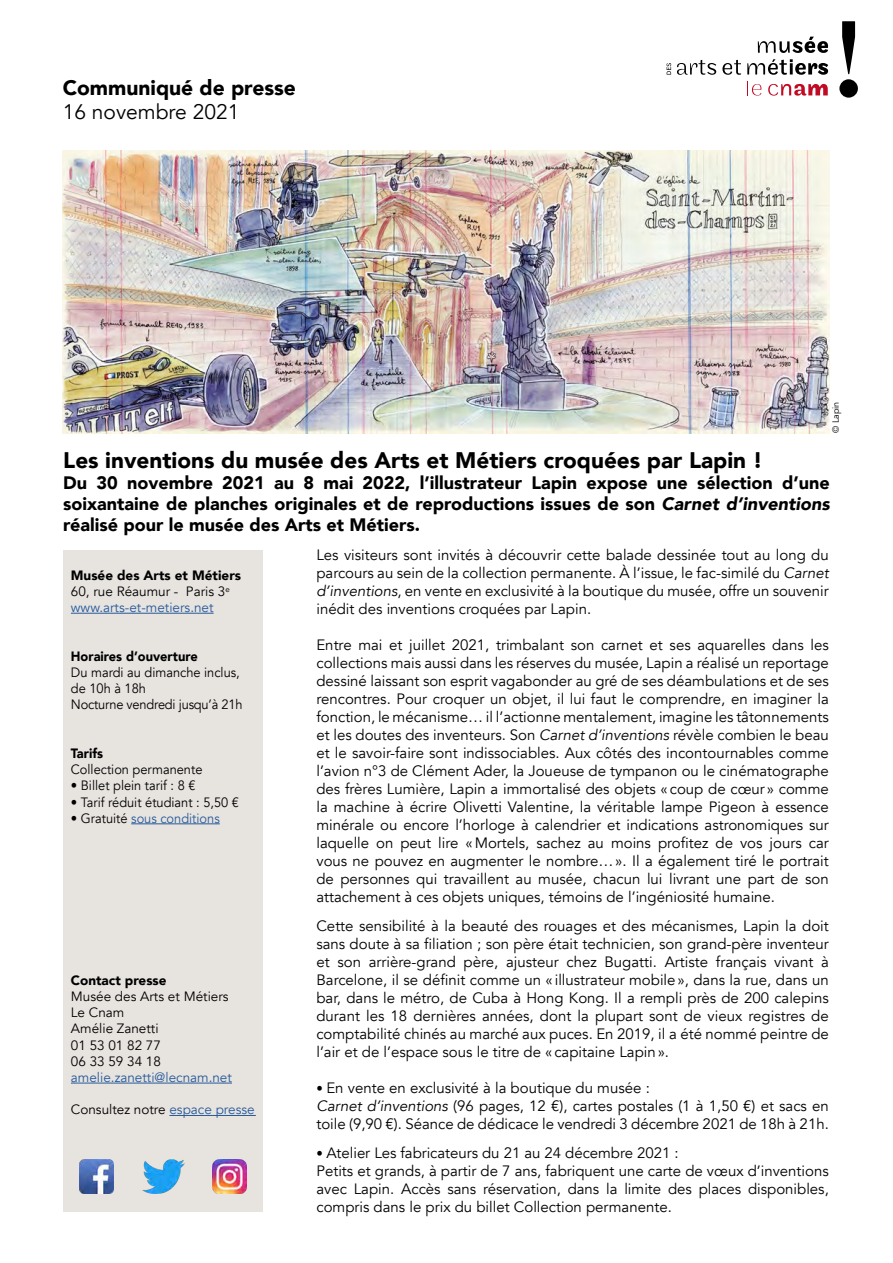
<style>
.page{position:relative;width:893px;height:1263px;background:#fff}
.page>*{position:absolute;margin:0;border:0;box-sizing:border-box;transform-origin:0 0}
.t1{font:900 22.5px "Avenir";color:#000}
.t2{font:900 21px "Avenir";color:#000}
.t3{font:21px "Avenir";color:#000}
.t4{font:900 18px/21px "Avenir";color:#000;text-align:justify}
.t5{font:15px/18px "Avenir";color:#000;text-align:justify}
.t6{font:13.5px/16.2px "Avenir";color:#000;scale:.95 1}
.t7{font:13.5px/16.2px "Avenir";color:#275b9b}
.t8{font:13.5px/16.2px "Avenir";color:#000}
.t9{font:900 13.5px "Avenir";color:#000;scale:.95 1}
.t10{font:13.5px "Avenir";color:#275b9b;scale:.95 1}
.t11{font:900 13.5px "Avenir";color:#000}
.t12{font:9px "Avenir";color:#000}
.s1{font-style:italic}
.s2{font-size:13.5px}
.s3{font-weight:900;color:#000}
.s4{color:#000}
.s5{color:#275b9b}
</style>
<div class="page">
<div style="left:839px;top:79px;width:19px;height:19px;background:#000;border-radius:50%"></div>
<svg style="left:842px;top:21px;width:13px;height:54px"></svg>
<svg style="left:677px;top:60px;width:39px;height:15px"></svg>
<svg style="left:722px;top:60px;width:19px;height:15px"></svg>
<svg style="left:747px;top:81px;width:14px;height:15px"></svg>
<svg style="left:768px;top:84px;width:60px;height:12px"></svg>
<svg style="left:747px;top:59px;width:81px;height:16px"></svg>
<svg style="left:666px;top:63px;width:5px;height:12px"></svg>
<svg style="left:758px;top:37px;width:70px;height:16px"></svg>
<div style="left:63px;top:551px;width:200px;height:661px;background:#e7e3df"></div>
<hr style="left:71px;top:613px;width:143px;height:1px;background:#275b9b">
<hr style="left:131px;top:823px;width:89px;height:1px;background:#275b9b">
<hr style="left:71px;top:1083px;width:161px;height:1px;background:#275b9b">
<hr style="left:169px;top:1115px;width:87px;height:1px;background:#275b9b">
<img style="left:80px;top:1160px;width:34px;height:34px">
<img style="left:213px;top:1160px;width:34px;height:34px">
<img style="left:142px;top:1160px;width:42px;height:34px">
<img style="left:63px;top:151px;width:767px;height:283px">
<h2 class="t2" style="left:63px;top:70px;width:235px">Communiqué de presse</h2>
<h2 class="t3" style="left:63px;top:100px;width:178px">16 novembre 2021</h2>
<p class="t12" style="left:830px;top:433px;width:33px;rotate:-90deg">© Lapin</p>
<h1 class="t1" style="left:63px;top:441px;width:701px">Les inventions du musée des Arts et Métiers croquées par Lapin !</h1>
<p class="t4" style="left:63px;top:472px;width:768px">Du 30 novembre 2021 au 8 mai 2022, l’illustrateur Lapin expose une sélection d’une soixantaine de planches originales et de reproductions issues de son <span class="s1">Carnet d’inventions </span>réalisé pour le musée des Arts et Métiers.</p>
<p class="t5" style="left:316px;top:546px;width:514px">Les visiteurs sont invités à découvrir cette balade dessinée tout au long du parcours au sein de la collection permanente. À l’issue, le fac-similé du <span class="s1">Carnet d’inventions</span>, en vente en exclusivité à la boutique du musée, offre un souvenir inédit des inventions croquées par Lapin.</p>
<p class="t5" style="left:316px;top:636px;width:514px">Entre mai et juillet 2021, trimbalant son carnet et ses aquarelles dans les collections mais aussi dans les réserves du musée, Lapin a réalisé un reportage dessiné laissant son esprit vagabonder au gré de ses déambulations et de ses rencontres. Pour croquer un objet, il lui faut le comprendre, en imaginer la fonction, le mécanisme… il l’actionne mentalement, imagine les tâtonnements et les doutes des inventeurs. Son <span class="s1">Carnet d’inventions</span> révèle combien le beau et le savoir-faire sont indissociables. Aux côtés des incontournables comme l’avion n°3 de Clément Ader, la Joueuse de tympanon ou le cinématographe des frères Lumière, Lapin a immortalisé des objets « coup de cœur » comme la machine à écrire Olivetti Valentine, la véritable lampe Pigeon à essence minérale ou encore l’horloge à calendrier et indications astronomiques sur laquelle on peut lire «Mortels, sachez au moins profitez de vos jours car vous ne pouvez en augmenter le nombre…». Il a également tiré le portrait de personnes qui travaillent au musée, chacun lui livrant une part de son attachement à ces objets uniques, témoins de l’ingéniosité humaine.</p>
<p class="t5" style="left:316px;top:917px;width:514px">Cette sensibilité à la beauté des rouages et des mécanismes, Lapin la doit sans doute à sa filiation ; son père était technicien, son grand-père inventeur et son arrière-grand père, ajusteur chez Bugatti. Artiste français vivant à Barcelone, il se définit comme un « illustrateur mobile», dans la rue, dans un bar, dans le métro, de Cuba à Hong Kong. Il a rempli près de 200 calepins durant les 18 dernières années, dont la plupart sont de vieux registres de comptabilité chinés au marché aux puces. En 2019, il a été nommé peintre de l’air et de l’espace sous le titre de « capitaine Lapin».</p>
<p class="t5" style="left:316px;top:1079px;width:514px;text-align:left"><span class="s2">•</span> En vente en exclusivité à la boutique du musée :<br><span class="s1">Carnet d’inventions</span> (96 pages, 12 €), cartes postales (1 à 1,50 €) et sacs en toile (9,90 €). Séance de dédicace le vendredi 3 décembre 2021 de 18h à 21h.</p>
<p class="t5" style="left:316px;top:1144px;width:514px;text-align:left"><span class="s2">•</span> Atelier Les fabricateurs du 21 au 24 décembre 2021 :<br>Petits et grands, à partir de 7 ans, fabriquent une carte de vœux d’inventions avec Lapin. Accès sans réservation, dans la limite des places disponibles, compris dans le prix du billet Collection permanente.</p>
<p class="t7" style="left:71px;top:567px;width:172px"><span class="s3">Musée des Arts et Métiers<br></span><span class="s4">60, rue Réaumur - Paris 3</span><sup>e </sup>www.arts-et-metiers.net</p>
<p class="t9" style="left:71px;top:644px;width:135px">Horaires d’ouverture</p>
<p class="t6" style="left:71px;top:664px;width:182px">Du mardi au dimanche inclus, de 10h à 18h<br>Nocturne vendredi jusqu’à 21h</p>
<p class="t9" style="left:71px;top:742px;width:35px">Tarifs</p>
<p class="t6" style="left:71px;top:762px;width:140px">Collection permanente</p>
<p class="t6" style="left:71px;top:778px;width:133px">• Billet plein tarif : 8 €</p>
<p class="t6" style="left:71px;top:794px;width:178px">• Tarif réduit étudiant : 5,50 €</p>
<p class="t10" style="left:71px;top:810px;width:158px"><span class="s4">• Gratuité</span> sous conditions</p>
<p class="t11" style="left:71px;top:968px;width:97px">Contact presse</p>
<p class="t8" style="left:71px;top:988px;width:159px">Musée des Arts et Métiers<br>Le Cnam<br>Amélie Zanetti<br>01 53 01 82 77<br>06 33 59 34 18</p>
<p class="t7" style="left:71px;top:1069px;width:163px">amelie.zanetti@lecnam.net</p>
<p class="t8" style="left:71px;top:1102px;width:185px">Consultez notre <span class="s5">espace presse</span></p>
</div>
